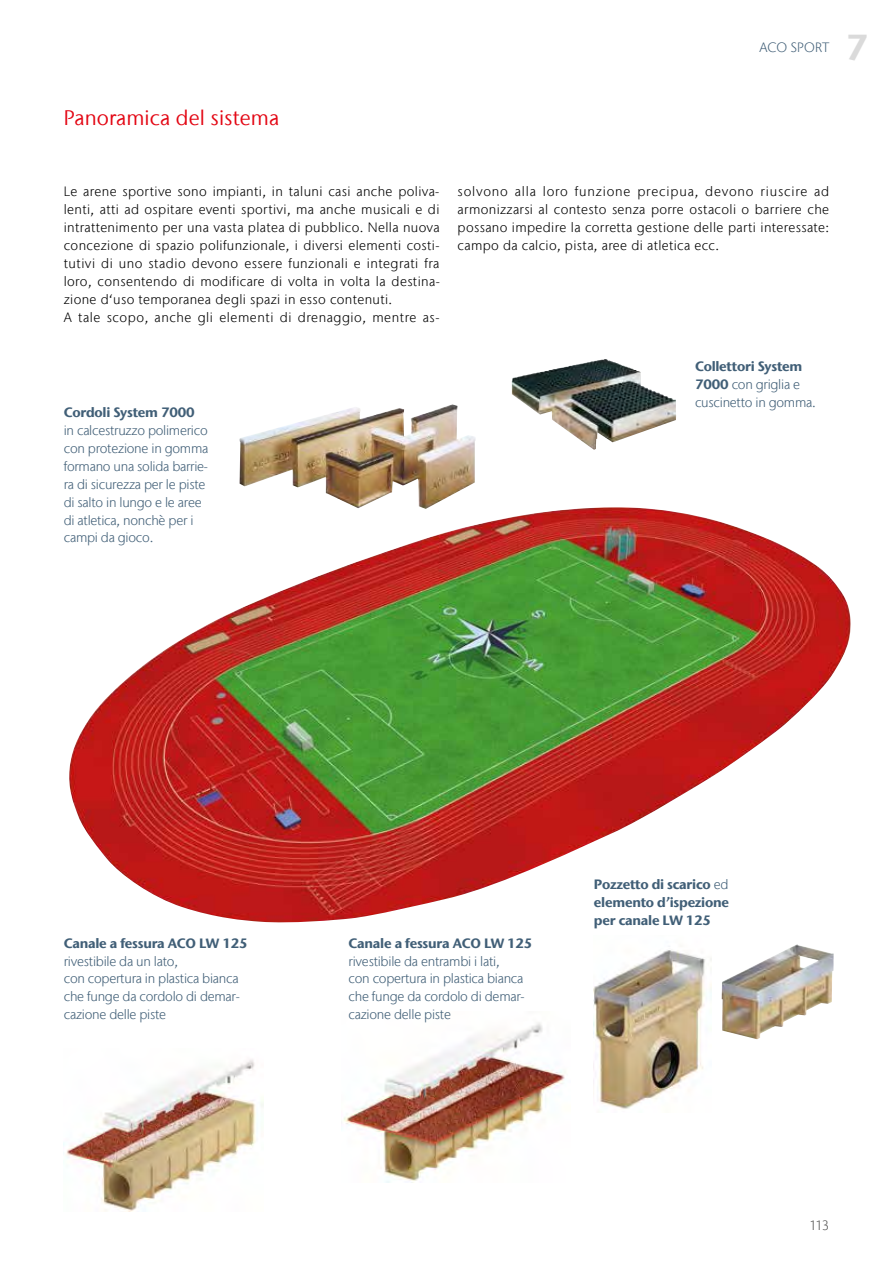
<style>
.page{position:relative;width:893px;height:1263px;background:#fff}
.page>*{position:absolute;margin:0;border:0;box-sizing:border-box;transform-origin:0 0}
.t1{font:700 36px "Stone Sans IIITC Com";color:#dadada}
.t2{font:21px "Stone Sans IIITC Com";letter-spacing:.005em;color:#e30613}
.t3{font:300 13.5px/17.9px "Stone Sans IIITC Com";letter-spacing:.025em;color:#000}
.t4{font:300 13.5px/17.9px "Stone Sans IIITC Com";letter-spacing:-.02em;color:#415f77}
.t5{font:700 13.5px/17.9px "Stone Sans IIITC Com";letter-spacing:-.02em;color:#415f77;text-align:justify}
.t6{font:300 13.5px "Stone Sans IIITC Com";letter-spacing:.005em;color:#415f77}
.t7{font:300 13.5px "Stone Sans IIITC Com";color:#575756}
.s1{font-weight:700}
.s2{font-weight:300}
</style>
<div class="page">
<img style="left:69px;top:507px;width:782px;height:416px">
<svg style="left:786px;top:944px;width:11px;height:6px"></svg>
<img style="left:594px;top:950px;width:118px;height:159px">
<img style="left:64px;top:1059px;width:199px;height:152px">
<img style="left:344px;top:1022px;width:221px;height:160px">
<img style="left:239px;top:404px;width:237px;height:105px">
<img style="left:512px;top:359px;width:164px;height:91px">
<h2 class="t2" style="left:64px;top:105px;width:217px">Panoramica del sistema</h2>
<p class="t6" style="left:759px;top:39px;width:72px">ACO SPORT</p>
<h1 class="t1" style="left:845px;top:24px;width:24px">7</h1>
<p class="t3" style="left:64px;top:183px;width:377px">Le arene sportive sono impianti, in taluni casi anche poliva&shy;lenti, atti ad ospitare eventi sportivi, ma anche musicali e di intrattenimento per una vasta platea di pubblico. Nella nuova concezione di spazio polifunzionale, i diversi elementi costi&shy;tutivi di uno stadio devono essere funzionali e integrati fra loro, consentendo di modificare di volta in volta la destina&shy;zione d‘uso temporanea degli spazi in esso contenuti.<br>A tale scopo, anche gli elementi di drenaggio, mentre as-</p>
<p class="t5" style="left:64px;top:403px;width:132px">Cordoli System 7000</p>
<p class="t4" style="left:64px;top:421px;width:146px">in calcestruzzo polimerico con protezione in gomma formano una solida barrie&shy;ra di sicurezza per le piste di salto in lungo e le aree di atletica, nonchè per i campi da gioco.</p>
<p class="t3" style="left:458px;top:183px;width:373px;text-align:justify">solvono alla loro funzione precipua, devono riuscire ad armonizzarsi al contesto senza porre ostacoli o barriere che possano impedire la corretta gestione delle parti interessate: campo da calcio, pista, aree di atletica ecc.</p>
<p class="t4" style="left:695px;top:357px;width:122px"><span class="s1">Collettori System<br>7000</span> con griglia e cuscinetto in gomma.</p>
<p class="t5" style="left:64px;top:934px;width:186px">Canale a fessura ACO LW 125</p>
<p class="t4" style="left:64px;top:952px;width:178px">rivestibile da un lato,<br>con copertura in plastica bianca che funge da cordolo di demar&shy;cazione delle piste</p>
<p class="t5" style="left:349px;top:934px;width:186px">Canale a fessura ACO LW 125</p>
<p class="t4" style="left:349px;top:952px;width:178px">rivestibile da entrambi i lati,<br>con copertura in plastica bianca che funge da cordolo di demar&shy;cazione delle piste</p>
<p class="t5" style="left:594px;top:875px;width:137px">Pozzetto di scarico <span class="s2">ed </span>elemento d’ispezione per canale LW 125</p>
<p class="t7" style="left:809px;top:1217px;width:21px">113</p>
</div>
